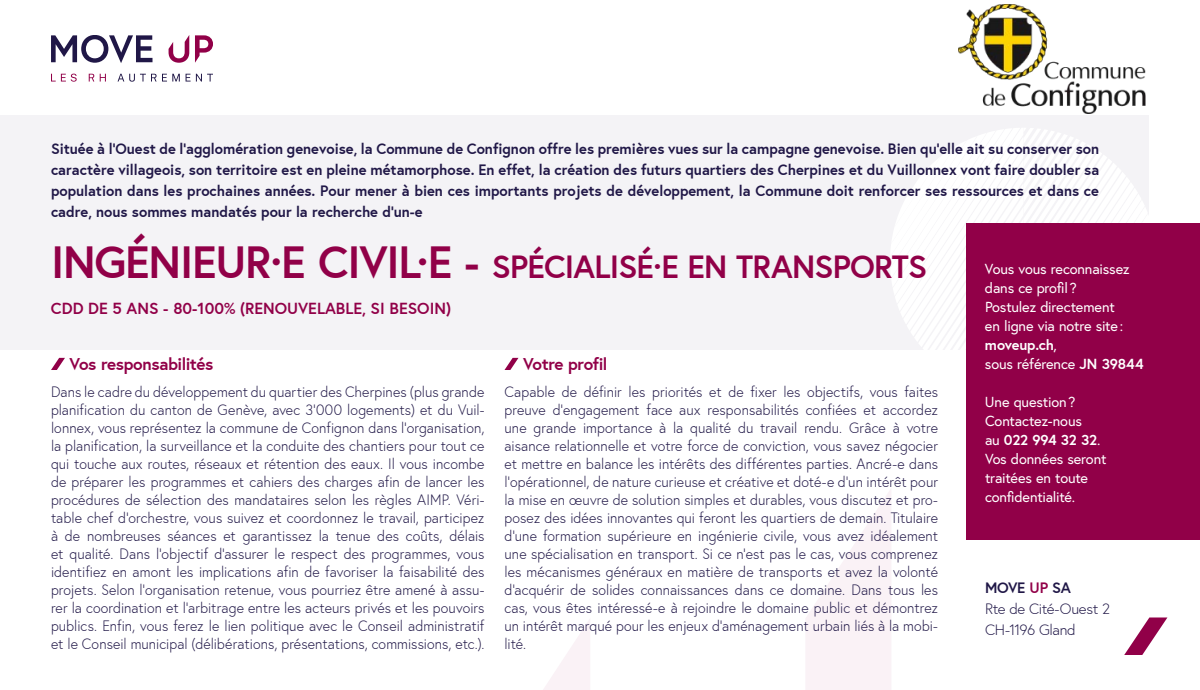
<style>
.page{position:relative;width:1200px;height:690px;background:#fff}
.page>*{position:absolute;margin:0;border:0;box-sizing:border-box;transform-origin:0 0}
.Titre_2_-_Capitales{font:700 32px "Europa";letter-spacing:-.025em;color:#910048}
.Titre_3_-_Minuscules{font:700 17px "Europa";letter-spacing:-.025em;color:#910048}
.Titre_2_-_Capitales-2{font:700 16px "Europa";color:#910048}
.Texte_courant_plus_s{font:300 15px/18px "Europa";letter-spacing:.005em;color:#201747;text-align:justify;scale:.94 1}
.Texte_introduction{font:700 15px/21px "Europa";color:#201747;text-align:justify}
.Adresse_dessous{font:300 15px "Europa";letter-spacing:-.025em;color:#201747}
.Adresse_titre{font:700 15px "Europa";letter-spacing:-.015em;color:#201747}
.Vous_vous_reconnaiss{font:14.5px/19px "Europa";letter-spacing:-.015em;color:#fff}
.s1{font-size:45px}
.s2{font-weight:700}
.s3{color:#910048}
</style>
<div class="page">
<svg style="left:51px;top:35px;width:102px;height:28px"></svg>
<svg style="left:195px;top:35px;width:18px;height:28px"></svg>
<svg style="left:169px;top:35px;width:20px;height:28px"></svg>
<svg style="left:51px;top:74px;width:26px;height:8px"></svg>
<svg style="left:89px;top:74px;width:5px;height:8px"></svg>
<svg style="left:100px;top:74px;width:6px;height:8px"></svg>
<svg style="left:118px;top:74px;width:62px;height:8px"></svg>
<svg style="left:186px;top:74px;width:27px;height:8px"></svg>
<div style="left:0;top:115px;width:1149px;height:235px;background:#f4f3f6"></div>
<svg style="left:890px;top:128px;width:267px;height:222px"></svg>
<svg style="left:1124px;top:618px;width:43px;height:37px"></svg>
<svg style="left:543px;top:619px;width:47px;height:71px"></svg>
<svg style="left:806px;top:489px;width:85px;height:201px"></svg>
<svg style="left:51px;top:358px;width:14px;height:12px"></svg>
<svg style="left:505px;top:358px;width:14px;height:12px"></svg>
<div style="left:966px;top:224px;width:234px;height:316px;background:#910048"></div>
<img style="left:959px;top:4px;width:187px;height:109px">
<p class="Texte_introduction" style="left:51px;top:138px;width:1050px">Située à l’Ouest de l’agglomération genevoise, la Commune de Confignon offre les premières vues sur la campagne genevoise. Bien qu’elle ait su conserver son caractère villageois, son territoire est en pleine métamorphose. En effet, la création des futurs quartiers des Cherpines et du Vuillonnex vont faire doubler sa population dans les prochaines années. Pour mener à bien ces importants projets de développement, la Commune doit renforcer ses ressources et dans ce cadre, nous sommes mandatés pour la recherche d’un-e</p>
<p class="Titre_2_-_Capitales" style="left:51px;top:246px;width:878px"><span class="s1">INGÉNIEUR·E CIVIL·E -</span> SPÉCIALISÉ·E EN TRANSPORTS</p>
<p class="Titre_2_-_Capitales-2" style="left:51px;top:298px;width:402px">CDD DE 5 ANS - 80-100% (RENOUVELABLE, SI BESOIN)</p>
<p class="Titre_3_-_Minuscules" style="left:70px;top:353px;width:145px">Vos responsabilités</p>
<p class="Texte_courant_plus_s" style="left:51px;top:383px;width:463px">Dans le cadre du développement du quartier des Cherpines (plus grande planification du canton de Genève, avec 3’000 logements) et du Vuil&shy;lonnex, vous représentez la commune de Confignon dans l’organisation, la planification, la surveillance et la conduite des chantiers pour tout ce qui touche aux routes, réseaux et rétention des eaux. Il vous incombe de préparer les programmes et cahiers des charges afin de lancer les procédures de sélection des mandataires selon les règles AIMP. Véri&shy;table chef d’orchestre, vous suivez et coordonnez le travail, participez à de nombreuses séances et garantissez la tenue des coûts, délais et qualité. Dans l’objectif d’assurer le respect des programmes, vous identifiez en amont les implications afin de favoriser la faisabilité des projets. Selon l’organisation retenue, vous pourriez être amené à assu&shy;rer la coordination et l’arbitrage entre les acteurs privés et les pouvoirs publics. Enfin, vous ferez le lien politique avec le Conseil administratif et le Conseil municipal (délibérations, présentations, commissions, etc.).</p>
<p class="Titre_3_-_Minuscules" style="left:523px;top:353px;width:86px">Votre profil</p>
<p class="Texte_courant_plus_s" style="left:504px;top:383px;width:463px">Capable de définir les priorités et de fixer les objectifs, vous faites preuve d’engagement face aux responsabilités confiées et accordez une grande importance à la qualité du travail rendu. Grâce à votre aisance relationnelle et votre force de conviction, vous savez négocier et mettre en balance les intérêts des différentes parties. Ancré-e dans l’opérationnel, de nature curieuse et créative et doté-e d’un intérêt pour la mise en œuvre de solution simples et durables, vous discutez et pro&shy;posez des idées innovantes qui feront les quartiers de demain. Titulaire d’une formation supérieure en ingénierie civile, vous avez idéalement une spécialisation en transport. Si ce n’est pas le cas, vous comprenez les mécanismes généraux en matière de transports et avez la volonté d’acquérir de solides connaissances dans ce domaine. Dans tous les cas, vous êtes intéressé-e à rejoindre le domaine public et démontrez un intérêt marqué pour les enjeux d’aménagement urbain liés à la mobi&shy;lité.</p>
<p class="Vous_vous_reconnaiss" style="left:985px;top:259px;width:146px">Vous vous reconnaissez</p>
<p class="Vous_vous_reconnaiss" style="left:985px;top:278px;width:131px">dans ce profil ?<br>Postulez directement</p>
<p class="Vous_vous_reconnaiss" style="left:985px;top:316px;width:160px">en ligne via notre site: <span class="s2">moveup.ch</span>,<br>sous référence <span class="s2">JN 39844</span></p>
<p class="Vous_vous_reconnaiss" style="left:985px;top:392px;width:99px">Une question?<br>Contactez-nous</p>
<p class="Vous_vous_reconnaiss" style="left:985px;top:430px;width:123px">au <span class="s2">022 994 32 32</span>.<br>Vos données seront traitées en toute confidentialité.</p>
<p class="Adresse_titre" style="left:985px;top:578px;width:87px">MOVE <span class="s3">UP</span> SA</p>
<p class="Adresse_dessous" style="left:985px;top:600px;width:127px">Rte de Cité-Ouest 2</p>
<p class="Adresse_dessous" style="left:985px;top:621px;width:92px">CH-1196 Gland</p>
</div>
